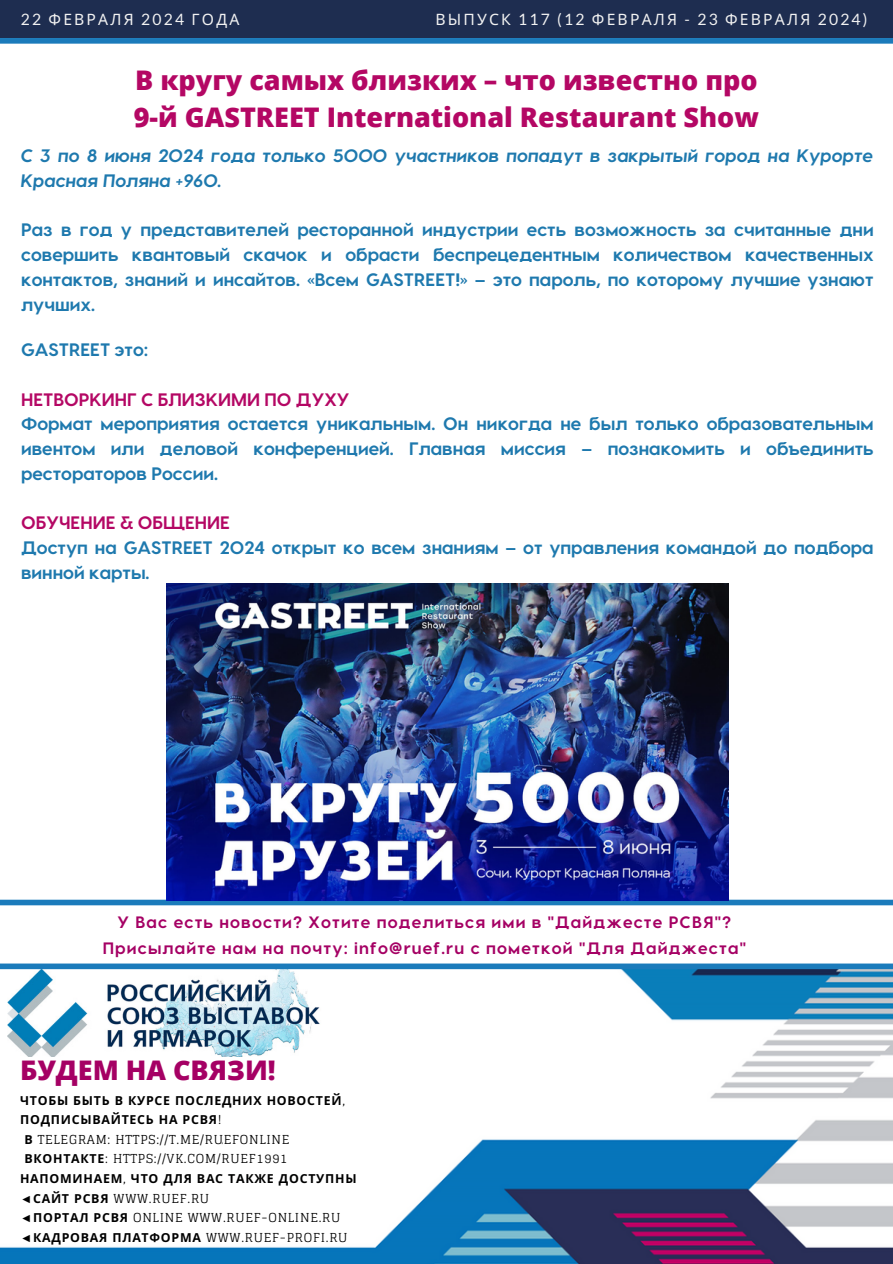
<style>
.page{position:relative;width:893px;height:1264px;background:#fff}
.page>*{position:absolute;margin:0;border:0;box-sizing:border-box;transform-origin:0 0}
.t1{font:800 27px/37.2px "Open Sans";color:#b40764}
.t2{font:800 27px "Open Sans";color:#a50064}
.t3{font:700 18px/24.8px "Visby CF";color:#1e79ae;text-align:justify}
.t4{font:italic 700 18px/24.8px "Visby CF";color:#1e79ae}
.t5{font:700 18px "Visby CF";color:#b40764}
.t6{font:700 16.5px/25.8px "Visby CF";letter-spacing:.07em;color:#a50064;text-align:center}
.t7{font:15.6px "Noto Sans";letter-spacing:.14em;color:#f2f2f2}
.t8{font:700 12.45px/19.6px "Noto Sans";letter-spacing:.06em;color:#000}
.t9{font:12.45px/19.6px "Glegoo";letter-spacing:.06em;color:#000}
.s1{font-family:"Lato"}
.s2{font-family:"Glegoo";font-weight:400}
.s3{font-family:"Noto Sans";font-weight:700}
.s4{font-family:"Liberation Serif";font-weight:700}
.s5{font-family:"Liberation Serif"}
</style>
<div class="page">
<div style="left:0;top:0;width:892px;height:38px;background:#1e2d50"></div>
<div style="left:0;top:38px;width:892px;height:6px;background:#1b7bbb"></div>
<svg style="left:0;top:899px;width:892px;height:6px;background:#2374ba"></svg>
<img style="left:0;top:969px;width:892px;height:294px">
<img style="left:8px;top:969px;width:324px;height:87px">
<div style="left:0;top:963px;width:892px;height:6px;background:#1b7bbb"></div>
<img style="left:167px;top:584px;width:561px;height:316px">
<p class="t7" style="left:21px;top:8px;width:220px"><span class="s1">22</span> ФЕВРАЛЯ <span class="s1">2024</span> ГОДА</p>
<p class="t7" style="left:435px;top:8px;width:433px">ВЫПУСК <span class="s1">117 (12</span> ФЕВРАЛЯ <span class="s1">- 23</span> ФЕВРАЛЯ <span class="s1">2024)</span></p>
<h1 class="t1" style="left:134px;top:60px;width:626px">В кругу самых близких – что известно про<br>9-й GASTREET International Restaurant Show</h1>
<p class="t4" style="left:21px;top:142px;width:854px">C 3 по 8 июня 2024 года только 5000 участников попадут в закрытый город на Курорте<br>Красная Поляна +960.</p>
<p class="t3" style="left:21px;top:217px;width:854px">Раз в год у представителей ресторанной индустрии есть возможность за считанные дни совершить квантовый скачок и обрасти беспрецедентным количеством качественных контактов, знаний и инсайтов. «Всем GASTREET!» – это пароль, по которому лучшие узнают лучших.</p>
<p class="t3" style="left:21px;top:336px;width:129px">GASTREET это:</p>
<p class="t5" style="left:21px;top:387px;width:330px">НЕТВОРКИНГ С БЛИЗКИМИ ПО ДУХУ</p>
<p class="t3" style="left:21px;top:410px;width:854px">Формат мероприятия остается уникальным. Он никогда не был только образовательным ивентом или деловой конференцией. Главная миссия – познакомить и объединить рестораторов России.</p>
<p class="t5" style="left:21px;top:511px;width:210px">ОБУЧЕНИЕ &amp; ОБЩЕНИЕ</p>
<p class="t3" style="left:21px;top:534px;width:854px">Доступ на GASTREET 2024 открыт ко всем знаниям – от управления командой до подбора винной карты.</p>
<p class="t6" style="left:103px;top:908px;width:644px">У Вас есть новости? Хотите поделиться ими в "Дайджесте РСВЯ"?<br>Присылайте нам на почту: info@ruef.ru с пометкой "Для Дайджеста"</p>
<h1 class="t2" style="left:20px;top:1050px;width:257px">БУДЕМ НА СВЯЗИ!</h1>
<p class="t8" style="left:20px;top:1089px;width:326px">ЧТОБЫ БЫТЬ В КУРСЕ ПОСЛЕДНИХ НОВОСТЕЙ<span class="s2">,<br></span>ПОДПИСЫВАЙТЕСЬ НА РСВЯ<span class="s2">!</span></p>
<p class="t9" style="left:24px;top:1129px;width:266px"><span class="s3">В</span> TELEGRAM: HTTPS://T.ME/RUEFONLINE<br><span class="s3">ВКОНТАКТЕ</span>: HTTPS://VK.COM/RUEF1991</p>
<p class="t8" style="left:20px;top:1168px;width:338px">НАПОМИНАЕМ<span class="s2">,</span> ЧТО ДЛЯ ВАС ТАКЖЕ ДОСТУПНЫ</p>
<p class="t9" style="left:20px;top:1188px;width:322px"><span class="s4">◄</span><span class="s3">САЙТ РСВЯ</span> WWW.RUEF.RU<br><span class="s4">◄</span><span class="s3">ПОРТАЛ РСВЯ</span> ONLINE WWW.RUEF-ONLINE.RU</p>
<p class="t8" style="left:20px;top:1227px;width:329px"><span class="s5">◄</span>КАДРОВАЯ ПЛАТФОРМА <span class="s2">WWW.RUEF-PROFI.RU</span></p>
</div>
